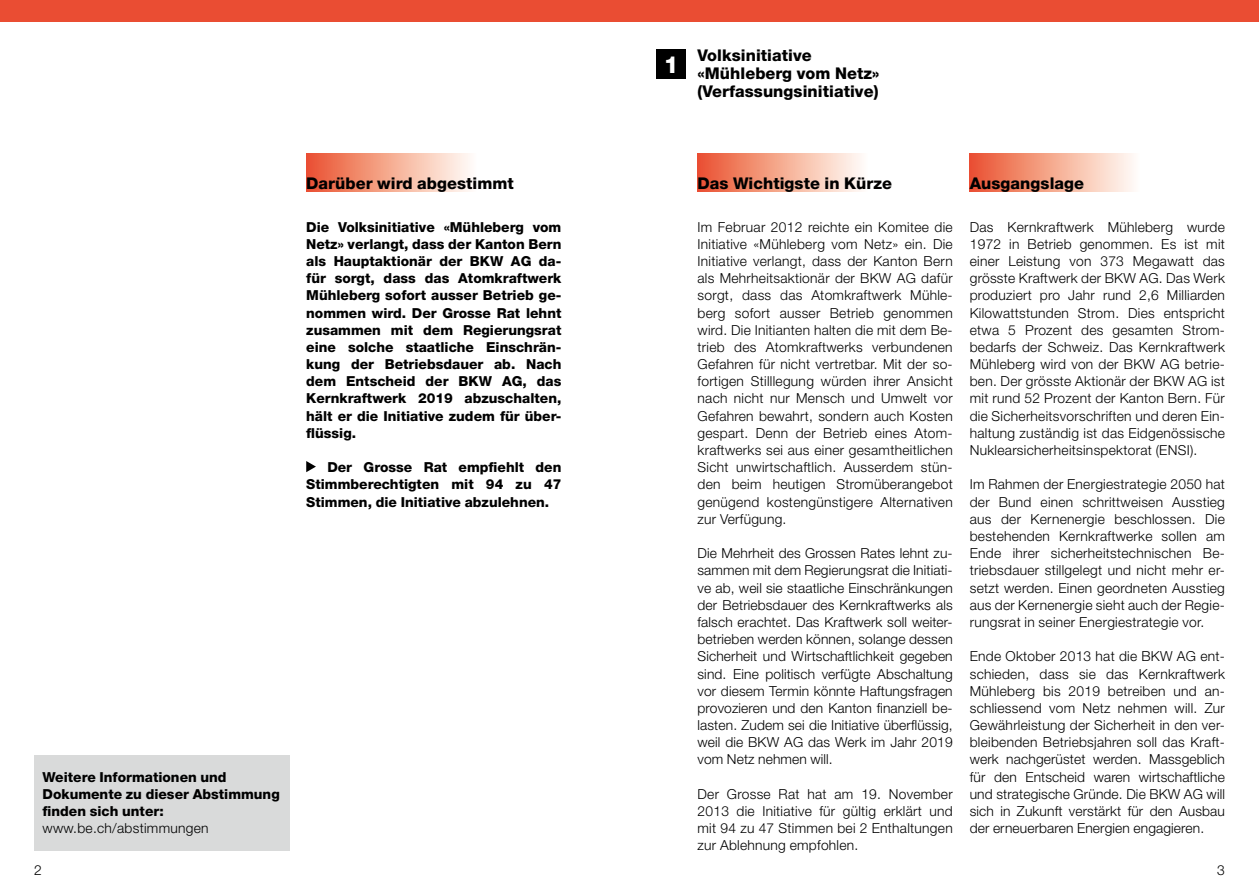
<style>
.page{position:relative;width:1259px;height:893px;background:#fff}
.page>*{position:absolute;margin:0;border:0;box-sizing:border-box;transform-origin:0 0}
.t1{font:800 23.55px "Helvetica Neue LT Pro";color:#fff}
.t2{font:800 16.2px/17.9px "Helvetica Neue LT Pro";letter-spacing:.005em;color:#000}
.t3{font:300 13.8px/17.2px "Helvetica Neue LT Pro";letter-spacing:.02em;color:#000;text-align:justify}
.t4{font:800 13.8px/17.2px "Helvetica Neue LT Pro";color:#000;text-align:justify}
</style>
<div class="page">
<div style="left:0;top:0;width:629px;height:21px;background:#ea4d33"></div>
<div style="left:629px;top:0;width:630px;height:21px;background:#ea4d33"></div>
<div style="left:306px;top:153px;width:170px;height:38px;background:linear-gradient(to right,#ea532d,#fffff9)"></div>
<svg style="left:306px;top:461px;width:10px;height:11px"></svg>
<div style="left:697px;top:153px;width:170px;height:38px;background:linear-gradient(to right,#ea532e,#fffff8)"></div>
<div style="left:34px;top:755px;width:255px;height:96px;background:#d9dada"></div>
<div style="left:969px;top:153px;width:171px;height:38px;background:linear-gradient(to right,#ea522d,#fffffa)"></div>
<div style="left:656px;top:50px;width:30px;height:29px;background:#000"></div>
<p class="t2" style="left:306px;top:175px;width:209px">Darüber wird abgestimmt</p>
<p class="t4" style="left:306px;top:218px;width:257px">Die Volksinitiative «Mühleberg vom Netz» verlangt, dass der Kanton Bern als Hauptaktionär der BKW AG da&shy;für sorgt, dass das Atomkraftwerk Mühleberg sofort ausser Betrieb ge&shy;nommen wird. Der Grosse Rat lehnt zusammen mit dem Regierungsrat eine solche staatliche Einschrän&shy;kung der Betriebsdauer ab. Nach dem Entscheid der BKW AG, das Kernkraftwerk 2019 abzuschalten, hält er die Initiative zudem für über&shy;flüssig.</p>
<p class="t4" style="left:306px;top:459px;width:257px;text-indent:21px">Der Grosse Rat empfiehlt den Stimmberechtigten mit 94 zu 47<br>Stimmen, die Initiative abzulehnen.</p>
<p class="t4" style="left:43px;top:768px;width:239px;text-align:left">Weitere Informationen und<br>Dokumente zu dieser Abstimmung finden sich unter:</p>
<p class="t3" style="left:43px;top:819px;width:168px">www.be.ch/abstimmungen</p>
<h1 class="t1" style="left:664px;top:50px;width:16px">1</h1>
<p class="t2" style="left:697px;top:47px;width:183px">Volksinitiative «Mühleberg vom Netz» (Verfassungsinitiative)</p>
<p class="t2" style="left:697px;top:175px;width:196px">Das Wichtigste in Kürze</p>
<p class="t3" style="left:697px;top:218px;width:257px">Im Februar 2012 reichte ein Komitee die Initiative «Mühleberg vom Netz» ein. Die Initiative verlangt, dass der Kanton Bern als Mehrheitsaktionär der BKW AG dafür sorgt, dass das Atomkraftwerk Mühle&shy;berg sofort ausser Betrieb genommen wird. Die Initianten halten die mit dem Be&shy;trieb des Atomkraftwerks verbundenen Gefahren für nicht vertretbar. Mit der so&shy;fortigen Stilllegung würden ihrer Ansicht nach nicht nur Mensch und Umwelt vor Gefahren bewahrt, sondern auch Kosten gespart. Denn der Betrieb eines Atom&shy;kraftwerks sei aus einer gesamtheitlichen Sicht unwirtschaftlich. Ausserdem stün&shy;den beim heutigen Stromüberangebot genügend kostengünstigere Alternativen zur Verfügung.</p>
<p class="t3" style="left:697px;top:544px;width:257px">Die Mehrheit des Grossen Rates lehnt zu&shy;sammen mit dem Regierungsrat die Initiati&shy;ve ab, weil sie staatliche Einschränkungen der Betriebsdauer des Kernkraftwerks als falsch erachtet. Das Kraftwerk soll weiter&shy;betrieben werden können, solange dessen Sicherheit und Wirtschaftlichkeit gegeben sind. Eine politisch verfügte Abschaltung vor diesem Termin könnte Haftungsfragen provozieren und den Kanton finanziell be&shy;lasten. Zudem sei die Initiative überflüssig, weil die BKW AG das Werk im Jahr 2019 vom Netz nehmen will.</p>
<p class="t3" style="left:697px;top:785px;width:257px">Der Grosse Rat hat am 19. November 2013 die Initiative für gültig erklärt und mit 94 zu 47 Stimmen bei 2 Enthaltungen zur Ablehnung empfohlen.</p>
<p class="t2" style="left:969px;top:175px;width:116px">Ausgangslage</p>
<p class="t3" style="left:969px;top:218px;width:257px">Das Kernkraftwerk Mühleberg wurde 1972 in Betrieb genommen. Es ist mit einer Leistung von 373 Megawatt das grösste Kraftwerk der BKW AG. Das Werk produziert pro Jahr rund 2,6 Milliarden Kilowattstunden Strom. Dies entspricht etwa 5 Prozent des gesamten Strom&shy;bedarfs der Schweiz. Das Kernkraftwerk Mühleberg wird von der BKW AG betrie&shy;ben. Der grösste Aktionär der BKW AG ist mit rund 52 Prozent der Kanton Bern. Für die Sicherheitsvorschriften und deren Ein&shy;haltung zuständig ist das Eidgenössische Nuklearsicherheitsinspektorat (ENSI).</p>
<p class="t3" style="left:969px;top:476px;width:257px">Im Rahmen der Energiestrategie 2050 hat der Bund einen schrittweisen Ausstieg aus der Kernenergie beschlossen. Die bestehenden Kernkraftwerke sollen am Ende ihrer sicherheitstechnischen Be&shy;triebsdauer stillgelegt und nicht mehr er&shy;setzt werden. Einen geordneten Ausstieg aus der Kernenergie sieht auch der Regie&shy;rungsrat in seiner Energiestrategie vor.</p>
<p class="t3" style="left:969px;top:647px;width:257px">Ende Oktober 2013 hat die BKW AG ent&shy;schieden, dass sie das Kernkraftwerk Mühleberg bis 2019 betreiben und an&shy;schliessend vom Netz nehmen will. Zur Gewährleistung der Sicherheit in den ver&shy;bleibenden Betriebsjahren soll das Kraft&shy;werk nachgerüstet werden. Massgeblich für den Entscheid waren wirtschaftliche und strategische Gründe. Die BKW AG will sich in Zukunft verstärkt für den Ausbau der erneuerbaren Energien engagieren.</p>
<p class="t3" style="left:34px;top:861px;width:9px">2</p>
<p class="t3" style="left:1217px;top:861px;width:9px">3</p>
</div>
